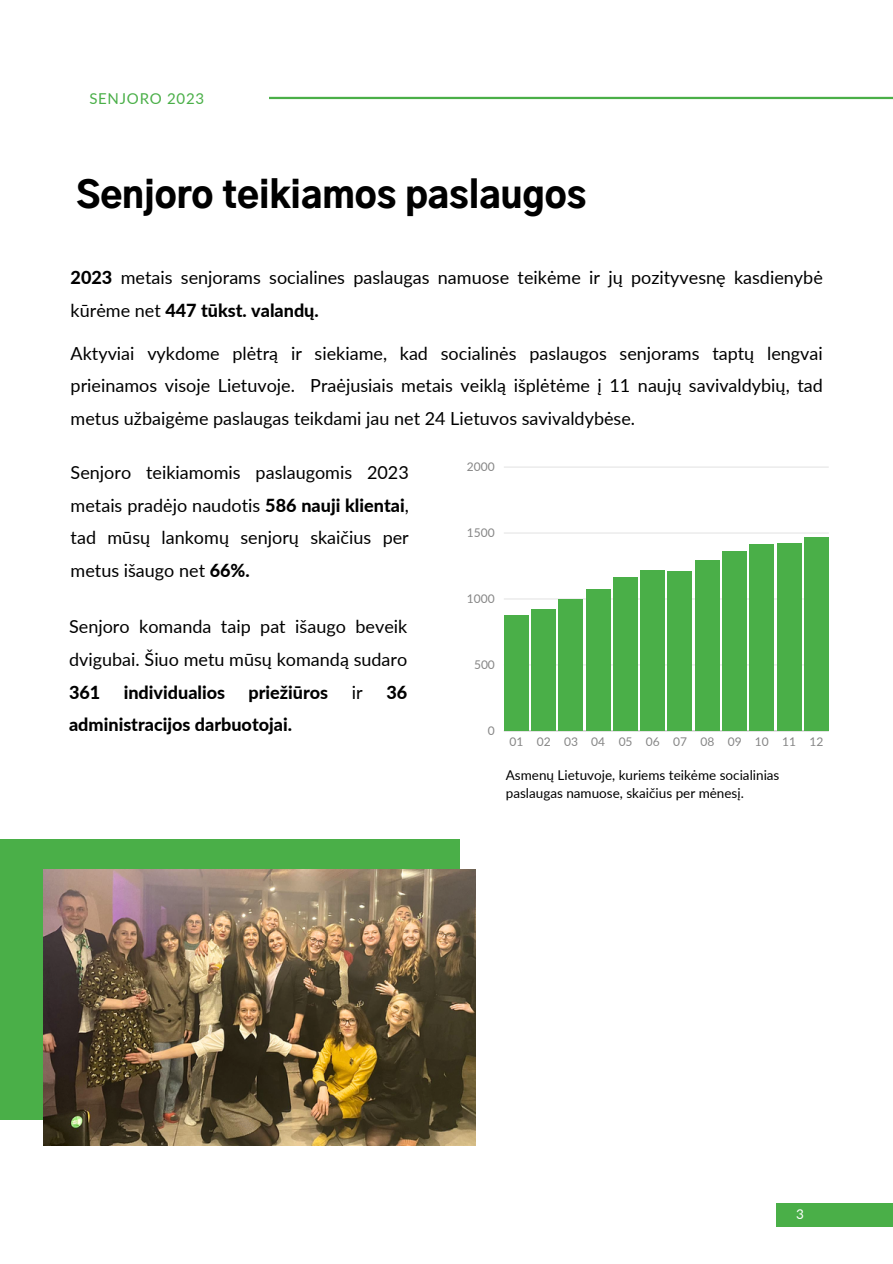
<style>
.page{position:relative;width:893px;height:1264px;background:#fff}
.page>*{position:absolute;margin:0;border:0;box-sizing:border-box;transform-origin:0 0}
.t1{font:900 36px "Gothic A1";color:#000}
.t2{font:18px/32.7px "Lato";color:#000;text-align:justify}
.t3{font:800 18px "Lato";color:#000}
.t4{font:15px "Lato";letter-spacing:.05em;color:#4aaf48}
.t5{font:13.5px/18px "Lato";color:#000}
.t6{font:13.5px "Lato";color:#fff}
.t7{font:12px "Lato";color:#868686}
.s1{font-weight:800}
</style>
<div class="page">
<hr style="left:269px;top:97px;width:623px;height:2px;background:#4aaf48">
<div style="left:776px;top:1202px;width:116px;height:24px;background:#4aaf48"></div>
<hr style="left:504px;top:664px;width:324px;height:1px;background:#868686">
<hr style="left:504px;top:598px;width:324px;height:1px;background:#868686">
<hr style="left:504px;top:533px;width:324px;height:1px;background:#868686">
<hr style="left:504px;top:467px;width:324px;height:1px;background:#868686">
<hr style="left:504px;top:730px;width:324px;height:1px;background:#868686">
<div style="left:504px;top:615px;width:24px;height:116px;background:#4aaf48"></div>
<div style="left:531px;top:609px;width:24px;height:122px;background:#4aaf48"></div>
<div style="left:558px;top:599px;width:25px;height:132px;background:#4aaf48"></div>
<div style="left:585px;top:589px;width:25px;height:142px;background:#4aaf48"></div>
<div style="left:613px;top:577px;width:24px;height:154px;background:#4aaf48"></div>
<div style="left:640px;top:570px;width:25px;height:161px;background:#4aaf48"></div>
<div style="left:667px;top:571px;width:25px;height:160px;background:#4aaf48"></div>
<div style="left:695px;top:560px;width:24px;height:171px;background:#4aaf48"></div>
<div style="left:722px;top:551px;width:24px;height:180px;background:#4aaf48"></div>
<div style="left:749px;top:544px;width:25px;height:187px;background:#4aaf48"></div>
<div style="left:776px;top:543px;width:25px;height:188px;background:#4aaf48"></div>
<div style="left:804px;top:537px;width:24px;height:194px;background:#4aaf48"></div>
<div style="left:0;top:839px;width:459px;height:280px;background:#4aaf48"></div>
<img style="left:43px;top:869px;width:432px;height:276px">
<p class="t4" style="left:89px;top:89px;width:116px">SENJORO 2023</p>
<h1 class="t1" style="left:77px;top:179px;width:511px">Senjoro teikiamos paslaugos</h1>
<p class="t2" style="left:71px;top:261px;width:753px"><span class="s1">2023</span> metais senjorams socialines paslaugas namuose teikėme ir jų pozityvesnę kasdienybė kūrėme net <span class="s1">447 tūkst. valandų.</span></p>
<p class="t2" style="left:71px;top:336px;width:753px">Aktyviai vykdome plėtrą ir siekiame, kad socialinės paslaugos senjorams taptų lengvai prieinamos visoje Lietuvoje. Praėjusiais metais veiklą išplėtėme į 11 naujų savivaldybių, tad metus užbaigėme paslaugas teikdami jau net 24 Lietuvos savivaldybėse.</p>
<p class="t2" style="left:71px;top:456px;width:340px">Senjoro teikiamomis paslaugomis 2023 metais pradėjo naudotis <span class="s1">586 nauji klientai</span>, tad mūsų lankomų senjorų skaičius per metus išaugo net <span class="s1">66%.</span></p>
<p class="t2" style="left:69px;top:610px;width:340px">Senjoro komanda taip pat išaugo beveik dvigubai. Šiuo metu mūsų komandą sudaro <span class="s1">361</span></p>
<p class="t3" style="left:124px;top:681px;width:103px">individualios</p>
<p class="t3" style="left:248px;top:681px;width:81px">priežiūros</p>
<p class="t2" style="left:352px;top:675px;width:12px">ir</p>
<p class="t3" style="left:386px;top:681px;width:22px">36</p>
<p class="t3" style="left:69px;top:713px;width:224px">administracijos darbuotojai.</p>
<p class="t7" style="left:467px;top:459px;width:29px">2000</p>
<p class="t7" style="left:467px;top:525px;width:29px">1500</p>
<p class="t7" style="left:467px;top:591px;width:29px">1000</p>
<p class="t7" style="left:474px;top:657px;width:22px">500</p>
<p class="t7" style="left:488px;top:723px;width:8px">0</p>
<p class="t7" style="left:509px;top:734px;width:315px">01 02 03 04 05 06 07 08 09 10 11 12</p>
<p class="t5" style="left:505px;top:765px;width:275px">Asmenų Lietuvoje, kuriems teikėme socialinias paslaugas namuose, skaičius per mėnesį.</p>
<p class="t6" style="left:796px;top:1205px;width:9px">3</p>
</div>
